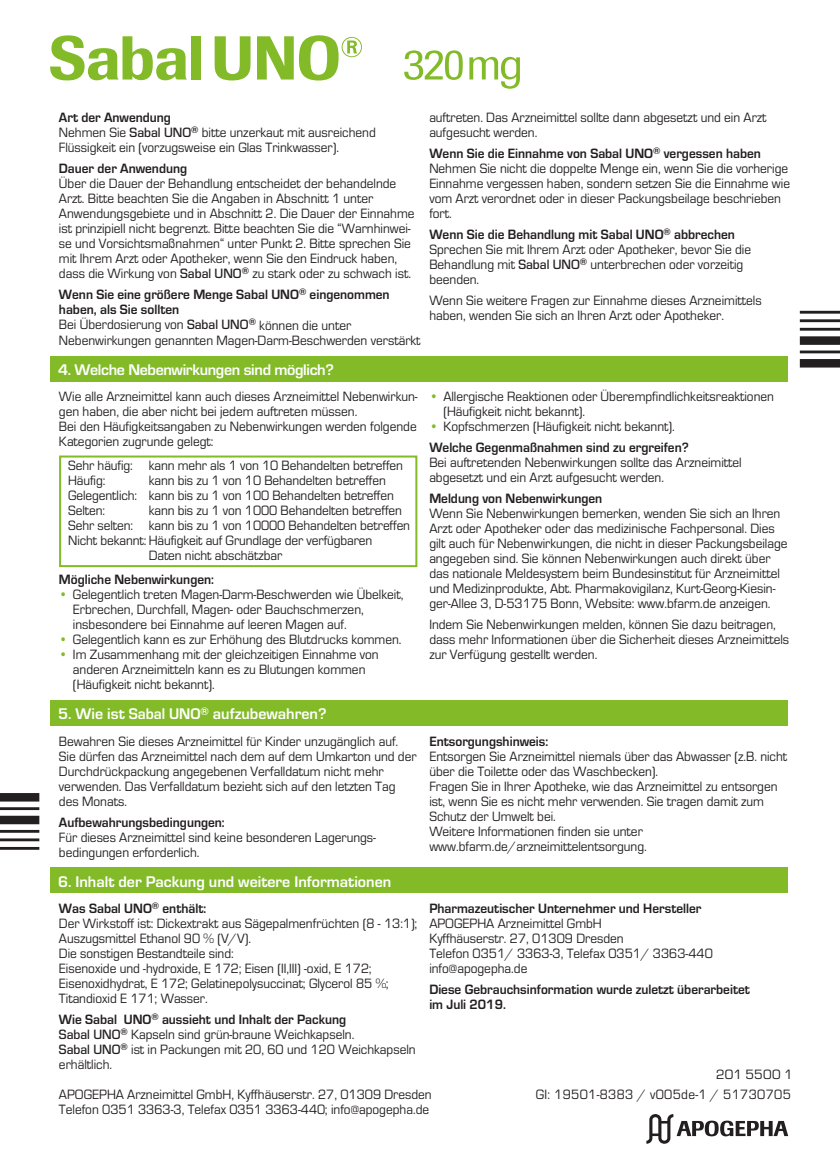
<style>
.page{position:relative;width:840px;height:1163px;background:#fff}
.page>*{position:absolute;margin:0;border:0;box-sizing:border-box;transform-origin:0 0}
.t1{font:700 16px "Eurostile";color:#fff}
.t2{font:700 16px "Eurostile";letter-spacing:-.02em;color:#fff}
.t3{font:14px/15px "Eurostile";color:#231f20;scale:.95 1}
.t4{font:700 14px/15px "Eurostile";color:#231f20;scale:.95 1}
.t5{font:14px/20px "Eurostile";letter-spacing:.025em;color:#231f20;text-align:right}
.s1{font-weight:700}
.s2{font-weight:500}
.s3{color:#82bb27}
</style>
<div class="page">
<svg style="left:799px;top:311px;width:40px;height:56px"></svg>
<svg style="left:0;top:793px;width:39px;height:56px"></svg>
<div style="left:50px;top:356px;width:737px;height:25px;background:#82bb27"></div>
<div style="left:50px;top:700px;width:737px;height:25px;background:#82bb27"></div>
<div style="left:59px;top:455px;width:358px;height:112px;border:2px solid #82bb27"></div>
<div style="left:50px;top:867px;width:737px;height:25px;background:#82bb27"></div>
<svg style="left:646px;top:1114px;width:141px;height:29px"></svg>
<svg style="left:404px;top:50px;width:58px;height:30px"></svg>
<svg style="left:469px;top:57px;width:50px;height:32px"></svg>
<svg style="left:50px;top:35px;width:137px;height:45px"></svg>
<div style="left:191px;top:36px;width:10px;height:43px;background:#82bb27"></div>
<svg style="left:214px;top:36px;width:36px;height:44px"></svg>
<svg style="left:257px;top:36px;width:36px;height:43px"></svg>
<svg style="left:299px;top:35px;width:63px;height:45px"></svg>
<p class="t3" style="left:59px;top:110px;width:335px"><span class="s1">Art der Anwendung<br></span>Nehmen Sie <span class="s2">Sabal UNO</span><sup>®</sup> bitte unzerkaut mit ausreichend<br>Flüssigkeit ein (vorzugsweise ein Glas Trinkwasser).</p>
<p class="t4" style="left:59px;top:160px;width:136px">Dauer der Anwendung</p>
<p class="t3" style="left:59px;top:176px;width:375px">Über die Dauer der Behandlung entscheidet der behandelnde Arzt. Bitte beachten Sie die Angaben in Abschnitt 1 unter Anwendungsgebiete und in Abschnitt 2. Die Dauer der Einnahme ist prinzipiell nicht begrenzt. Bitte beachten Sie die “Warnhinwei&shy;se und Vorsichtsmaßnahmen“ unter Punkt 2. Bitte sprechen Sie mit Ihrem Arzt oder Apotheker, wenn Sie den Eindruck haben, dass die Wirkung von <span class="s2">Sabal UNO</span><sup>®</sup> zu stark oder zu schwach ist.</p>
<p class="t3" style="left:59px;top:287px;width:382px"><span class="s1">Wenn Sie eine größere Menge Sabal UNO</span><sup>®</sup> <span class="s1">eingenommen haben, als Sie sollten<br></span>Bei Überdosierung von <span class="s2">Sabal UNO</span><sup>®</sup> können die unter Nebenwirkungen genannten Magen-Darm-Beschwerden verstärkt</p>
<p class="t2" style="left:58px;top:358px;width:277px">4. Welche Nebenwirkungen sind möglich?</p>
<p class="t3" style="left:59px;top:388px;width:379px">Wie alle Arzneimittel kann auch dieses Arzneimittel Nebenwirkun&shy;gen haben, die aber nicht bei jedem auftreten müssen.<br>Bei den Häufigkeitsangaben zu Nebenwirkungen werden folgende Kategorien zugrunde gelegt:</p>
<p class="t3" style="left:68px;top:457px;width:354px">Sehr häufig: kann mehr als 1 von 10 Behandelten betreffen<br>Häufig:</p>
<p class="t3" style="left:68px;top:472px;width:344px;text-indent:81px">kann bis zu 1 von 10 Behandelten betreffen<br>Gelegentlich: kann bis zu 1 von 100 Behandelten betreffen<br>Selten:</p>
<p class="t3" style="left:149px;top:502px;width:268px">kann bis zu 1 von 1000 Behandelten betreffen</p>
<p class="t3" style="left:68px;top:517px;width:361px">Sehr selten: kann bis zu 1 von 10000 Behandelten betreffen</p>
<p class="t3" style="left:68px;top:532px;width:321px">Nicht bekannt: Häufigkeit auf Grundlage der verfügbaren</p>
<p class="t3" style="left:149px;top:547px;width:142px">Daten nicht abschätzbar</p>
<p class="t4" style="left:59px;top:571px;width:165px">Mögliche Nebenwirkungen:</p>
<p class="t3" style="left:73px;top:586px;width:349px;text-indent:-14px"><span class="s3">•</span> Gelegentlich treten Magen-Darm-Beschwerden wie Übelkeit,<br>Erbrechen, Durchfall, Magen- oder Bauchschmerzen, insbesondere bei Einnahme auf leeren Magen auf.</p>
<p class="t3" style="left:59px;top:631px;width:362px"><span class="s3">•</span> Gelegentlich kann es zur Erhöhung des Blutdrucks kommen.</p>
<p class="t3" style="left:73px;top:646px;width:323px;text-indent:-14px"><span class="s3">•</span> Im Zusammenhang mit der gleichzeitigen Einnahme von anderen Arzneimitteln kann es zu Blutungen kommen (Häufigkeit nicht bekannt).</p>
<p class="t1" style="left:58px;top:702px;width:270px">5. Wie ist Sabal UNO<sup>®</sup> aufzubewahren?</p>
<p class="t3" style="left:59px;top:732px;width:378px">Bewahren Sie dieses Arzneimittel für Kinder unzugänglich auf.<br>Sie dürfen das Arzneimittel nach dem auf dem Umkarton und der Durchdrückpackung angegebenen Verfalldatum nicht mehr verwenden. Das Verfalldatum bezieht sich auf den letzten Tag des Monats.</p>
<p class="t4" style="left:59px;top:813px;width:176px">Aufbewahrungsbedingungen:</p>
<p class="t3" style="left:59px;top:828px;width:335px">Für dieses Arzneimittel sind keine besonderen Lagerungs&shy;bedingungen erforderlich.</p>
<p class="t1" style="left:58px;top:869px;width:334px">6. Inhalt der Packung und weitere Informationen</p>
<p class="t3" style="left:429px;top:110px;width:356px">auftreten. Das Arzneimittel sollte dann abgesetzt und ein Arzt aufgesucht werden.</p>
<p class="t3" style="left:429px;top:146px;width:381px"><span class="s1">Wenn Sie die Einnahme von Sabal UNO</span><sup>®</sup> <span class="s1">vergessen haben </span>Nehmen Sie nicht die doppelte Menge ein, wenn Sie die vorherige Einnahme vergessen haben, sondern setzen Sie die Einnahme wie vom Arzt verordnet oder in dieser Packungsbeilage beschrieben fort.</p>
<p class="t3" style="left:429px;top:227px;width:340px"><span class="s1">Wenn Sie die Behandlung mit Sabal UNO</span><sup>®</sup> <span class="s1">abbrechen </span>Sprechen Sie mit Ihrem Arzt oder Apotheker, bevor Sie die Behandlung mit <span class="s2">Sabal UNO</span><sup>®</sup> unterbrechen oder vorzeitig beenden.</p>
<p class="t3" style="left:429px;top:293px;width:351px">Wenn Sie weitere Fragen zur Einnahme dieses Arzneimittels haben, wenden Sie sich an Ihren Arzt oder Apotheker.</p>
<p class="t3" style="left:443px;top:388px;width:349px;text-indent:-14px"><span class="s3">•</span> Allergische Reaktionen oder Überempfindlichkeitsreaktionen (Häufigkeit nicht bekannt).</p>
<p class="t3" style="left:429px;top:415px;width:274px;line-height:21px"><span class="s3">•</span> Kopfschmerzen (Häufigkeit nicht bekannt).<br><span class="s1">Welche Gegenmaßnahmen sind zu ergreifen?</span></p>
<p class="t3" style="left:429px;top:454px;width:330px">Bei auftretenden Nebenwirkungen sollte das Arzneimittel abgesetzt und ein Arzt aufgesucht werden.</p>
<p class="t4" style="left:429px;top:490px;width:183px">Meldung von Nebenwirkungen</p>
<p class="t3" style="left:429px;top:505px;width:378px">Wenn Sie Nebenwirkungen bemerken, wenden Sie sich an Ihren Arzt oder Apotheker oder das medizinische Fachpersonal. Dies gilt auch für Nebenwirkungen, die nicht in dieser Packungsbeilage angegeben sind. Sie können Nebenwirkungen auch direkt über das nationale Meldesystem beim Bundesinstitut für Arzneimittel und Medizinprodukte, Abt. Pharmakovigilanz, Kurt-Georg-Kiesin&shy;ger-Allee 3, D-53175 Bonn, Website: www.bfarm.de anzeigen.</p>
<p class="t3" style="left:429px;top:616px;width:380px">Indem Sie Nebenwirkungen melden, können Sie dazu beitragen, dass mehr Informationen über die Sicherheit dieses Arzneimittels zur Verfügung gestellt werden.</p>
<p class="t4" style="left:429px;top:732px;width:127px">Entsorgungshinweis:</p>
<p class="t3" style="left:429px;top:747px;width:378px">Entsorgen Sie Arzneimittel niemals über das Abwasser (z.B. nicht über die Toilette oder das Waschbecken).<br>Fragen Sie in Ihrer Apotheke, wie das Arzneimittel zu entsorgen ist, wenn Sie es nicht mehr verwenden. Sie tragen damit zum Schutz der Umwelt bei.<br>Weitere Informationen finden sie unter www.bfarm.de/arzneimittelentsorgung.</p>
<p class="t3" style="left:59px;top:899px;width:378px"><span class="s1">Was Sabal UNO</span><sup>®</sup> <span class="s1">enthält:<br></span>Der Wirkstoff ist: Dickextrakt aus Sägepalmenfrüchten (8 - 13:1); Auszugsmittel Ethanol 90 % (V/V).<br>Die sonstigen Bestandteile sind:<br>Eisenoxide und -hydroxide, E 172; Eisen (II,III) -oxid, E 172; Eisenoxidhydrat, E 172; Gelatinepolysuccinat; Glycerol 85 %; Titandioxid E 171; Wasser.</p>
<p class="t3" style="left:59px;top:1011px;width:377px"><span class="s1">Wie Sabal UNO</span><sup>®</sup> <span class="s1">aussieht und Inhalt der Packung<br></span><span class="s2">Sabal UNO</span><sup>®</sup> Kapseln sind grün-braune Weichkapseln.<br><span class="s2">Sabal UNO</span><sup>®</sup> ist in Packungen mit 20, 60 und 120 Weichkapseln erhältlich.</p>
<p class="t4" style="left:429px;top:899px;width:288px">Pharmazeutischer Unternehmer und Hersteller</p>
<p class="t3" style="left:429px;top:915px;width:300px">APOGEPHA Arzneimittel GmbH<br>Kyffhäuserstr. 27, 01309 Dresden<br>Telefon 0351/ 3363-3, Telefax 0351/ 3363-440 info@apogepha.de</p>
<p class="t4" style="left:429px;top:980px;width:339px">Diese Gebrauchsinformation wurde zuletzt überarbeitet im Juli 2019.</p>
<p class="t5" style="left:535px;top:1063px;width:258px">201 5500 1<br>GI: 19501-8383 / v005de-1 / 51730705</p>
<p class="t3" style="left:59px;top:1085px;width:394px">APOGEPHA Arzneimittel GmbH, Kyffhäuserstr. 27, 01309 Dresden<br>Telefon 0351 3363-3, Telefax 0351 3363-440; info@apogepha.de</p>
</div>
